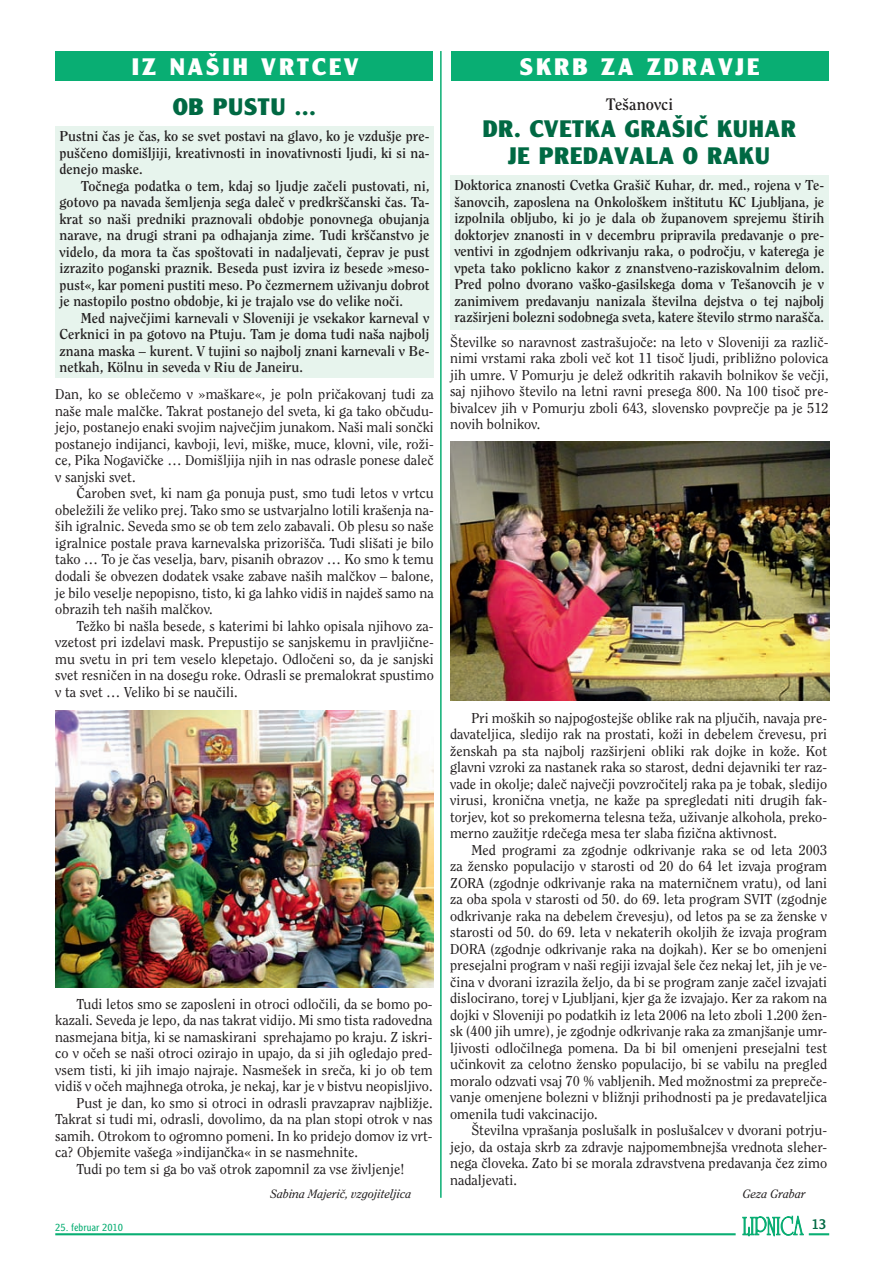
<style>
.page{position:relative;width:893px;height:1263px;background:#fff}
.page>*{position:absolute;margin:0;border:0;box-sizing:border-box;transform-origin:0 0}
.t1{font:23.25px/27px "Clearface Goth UB";color:#006943;text-align:center}
.t2{font:23.25px "Clearface Goth UB";letter-spacing:.1em;color:#fff}
.t3{font:700 16.5px "Clearface O Taa";letter-spacing:-.005em;color:#231f20}
.t4{font:14.25px/16.5px "Clearface O Taa";color:#231f20;text-align:justify}
.t5{font:700 14.25px/16.5px "Clearface O Taa";color:#231f20;text-align:justify}
.t6{font:14.25px "Clearface Goth N";color:#006943}
.t7{font:italic 12px "Clearface O Taa";color:#231f20}
.t8{font:10.5px "Clearface Goth L";color:#09ae73}
</style>
<div class="page">
<div style="left:55px;top:51px;width:774px;height:30px;background:#09ae73"></div>
<hr style="left:55px;top:1233px;width:681px;height:2px;background:#09ae73">
<svg style="left:743px;top:1216px;width:61px;height:20px"></svg>
<hr style="left:809px;top:1233px;width:20px;height:2px;background:#09ae73">
<img style="left:55px;top:710px;width:379px;height:277px">
<div style="left:434px;top:35px;width:17px;height:75px;background:#fff"></div>
<div style="left:450px;top:175px;width:379px;height:155px;background:#e7f4ed"></div>
<div style="left:55px;top:126px;width:379px;height:252px;background:#e7f4ed"></div>
<img style="left:451px;top:441px;width:378px;height:260px">
<hr style="left:440px;top:51px;width:2px;height:1147px;background:#09ae73">
<h1 class="t2" style="left:131px;top:58px;width:229px">IZ NAŠIH VRTCEV</h1>
<h1 class="t2" style="left:520px;top:58px;width:242px">SKRB ZA ZDRAVJE</h1>
<p class="t3" style="left:606px;top:98px;width:69px">Tešanovci</p>
<h1 class="t1" style="left:482px;top:118px;width:315px">DR. CVETKA GRAŠIŒ KUHAR<br>JE PREDAVALA O RAKU</h1>
<p class="t5" style="left:454px;top:178px;width:371px">Doktorica znanosti Cvetka Grašič Kuhar, dr. med., rojena v Te&shy;šanovcih, zaposlena na Onkološkem inštitutu KC Ljubljana, je izpolnila obljubo, ki jo je dala ob županovem sprejemu štirih doktorjev znanosti in v decembru pripravila predavanje o pre&shy;ventivi in zgodnjem odkrivanju raka, o področju, v katerega je vpeta tako poklicno kakor z znanstveno-raziskovalnim delom.<br>Pred polno dvorano vaško-gasilskega doma v Tešanovcih je v zanimivem predavanju nanizala številna dejstva o tej najbolj razširjeni bolezni sodobnega sveta, katere število strmo narašča.</p>
<h1 class="t1" style="left:172px;top:96px;width:146px">OB PUSTU …</h1>
<p class="t5" style="left:60px;top:129px;width:371px">Pustni čas je čas, ko se svet postavi na glavo, ko je vzdušje pre&shy;puščeno domišljiji, kreativnosti in inovativnosti ljudi, ki si na&shy;denejo maske.</p>
<p class="t5" style="left:60px;top:178px;width:371px;text-indent:21px">Točnega podatka o tem, kdaj so ljudje začeli pustovati, ni, gotovo pa navada šemljenja sega daleč v predkrščanski čas. Ta&shy;krat so naši predniki praznovali obdobje ponovnega obujanja narave, na drugi strani pa odhajanja zime. Tudi krščanstvo je videlo, da mora ta čas spoštovati in nadaljevati, čeprav je pust izrazito poganski praznik. Beseda pust izvira iz besede »meso&shy;pust«, kar pomeni pustiti meso. Po čezmernem uživanju dobrot je nastopilo postno obdobje, ki je trajalo vse do velike noči.</p>
<p class="t5" style="left:60px;top:310px;width:371px;text-indent:21px">Med največjimi karnevali v Sloveniji je vsekakor karneval v Cerknici in pa gotovo na Ptuju. Tam je doma tudi naša najbolj znana maska – kurent. V tujini so najbolj znani karnevali v Be&shy;netkah, Kölnu in seveda v Riu de Janeiru.</p>
<p class="t4" style="left:450px;top:334px;width:380px">Številke so naravnost zastrašujoče: na leto v Sloveniji za različ&shy;nimi vrstami raka zboli več kot 11 tisoč ljudi, približno polovica jih umre. V Pomurju je delež odkritih rakavih bolnikov še večji, saj njihovo število na letni ravni presega 800. Na 100 tisoč pre&shy;bivalcev jih v Pomurju zboli 643, slovensko povprečje pa je 512 novih bolnikov.</p>
<p class="t4" style="left:55px;top:387px;width:380px">Dan, ko se oblečemo v »maškare«, je poln pričakovanj tudi za naše male malčke. Takrat postanejo del sveta, ki ga tako občudu&shy;jejo, postanejo enaki svojim največjim junakom. Naši mali sončki postanejo indijanci, kavboji, levi, miške, muce, klovni, vile, roži&shy;ce, Pika Nogavičke … Domišljija njih in nas odrasle ponese daleč v sanjski svet.</p>
<p class="t4" style="left:55px;top:486px;width:380px;text-indent:21px">Čaroben svet, ki nam ga ponuja pust, smo tudi letos v vrtcu obeležili že veliko prej. Tako smo se ustvarjalno lotili krašenja na&shy;ših igralnic. Seveda smo se ob tem zelo zabavali. Ob plesu so naše igralnice postale prava karnevalska prizorišča. Tudi slišati je bilo tako … To je čas veselja, barv, pisanih obrazov … Ko smo k temu dodali še obvezen dodatek vsake zabave naših malčkov – balone, je bilo veselje nepopisno, tisto, ki ga lahko vidiš in najdeš samo na obrazih teh naših malčkov.</p>
<p class="t4" style="left:55px;top:618px;width:380px;text-indent:21px">Težko bi našla besede, s katerimi bi lahko opisala njihovo za&shy;vzetost pri izdelavi mask. Prepustijo se sanjskemu in pravljične&shy;mu svetu in pri tem veselo klepetajo. Odločeni so, da je sanjski svet resničen in na dosegu roke. Odrasli se premalokrat spustimo v ta svet … Veliko bi se naučili.</p>
<p class="t4" style="left:77px;top:996px;width:358px">Tudi letos smo se zaposleni in otroci odločili, da se bomo po-</p>
<p class="t4" style="left:55px;top:1013px;width:379px">kazali. Seveda je lepo, da nas takrat vidijo. Mi smo tista radovedna</p>
<p class="t4" style="left:55px;top:1029px;width:379px">nasmejana bitja, ki se namaskirani sprehajamo po kraju. Z iskri-</p>
<p class="t4" style="left:55px;top:1046px;width:379px">co v očeh se naši otroci ozirajo in upajo, da si jih ogledajo pred-</p>
<p class="t4" style="left:55px;top:1062px;width:379px">vsem tisti, ki jih imajo najraje. Nasmešek in sreča, ki jo ob tem</p>
<p class="t4" style="left:55px;top:1079px;width:379px">vidiš v očeh majhnega otroka, je nekaj, kar je v bistvu neopisljivo.</p>
<p class="t4" style="left:77px;top:1095px;width:358px">Pust je dan, ko smo si otroci in odrasli pravzaprav najbližje.</p>
<p class="t4" style="left:55px;top:1112px;width:379px">Takrat si tudi mi, odrasli, dovolimo, da na plan stopi otrok v nas</p>
<p class="t4" style="left:55px;top:1128px;width:379px">samih. Otrokom to ogromno pomeni. In ko pridejo domov iz vrt-</p>
<p class="t4" style="left:55px;top:1145px;width:304px">ca? Objemite vašega »indijančka« in se nasmehnite.</p>
<p class="t4" style="left:77px;top:1161px;width:329px">Tudi po tem si ga bo vaš otrok zapomnil za vse življenje!</p>
<p class="t7" style="left:270px;top:1189px;width:142px">Sabina Majerič, vzgojiteljica</p>
<p class="t4" style="left:450px;top:710px;width:379px;text-indent:21px">Pri moških so najpogostejše oblike rak na pljučih, navaja pre&shy;davateljica, sledijo rak na prostati, koži in debelem črevesu, pri ženskah pa sta najbolj razširjeni obliki rak dojke in kože. Kot glavni vzroki za nastanek raka so starost, dedni dejavniki ter raz&shy;vade in okolje; daleč največji povzročitelj raka pa je tobak, sledijo virusi, kronična vnetja, ne kaže pa spregledati niti drugih fak&shy;torjev, kot so prekomerna telesna teža, uživanje alkohola, preko&shy;merno zaužitje rdečega mesa ter slaba fizična aktivnost.</p>
<p class="t4" style="left:450px;top:842px;width:379px;text-indent:21px">Med programi za zgodnje odkrivanje raka se od leta 2003 za žensko populacijo v starosti od 20 do 64 let izvaja program ZORA (zgodnje odkrivanje raka na materničnem vratu), od lani za oba spola v starosti od 50. do 69. leta program SVIT (zgodnje odkrivanje raka na debelem črevesju), od letos pa se za ženske v starosti od 50. do 69. leta v nekaterih okoljih že izvaja program DORA (zgodnje odkrivanje raka na dojkah). Ker se bo omenjeni presejalni program v naši regiji izvajal šele čez nekaj let, jih je ve&shy;čina v dvorani izrazila željo, da bi se program zanje začel izvajati dislocirano, torej v Ljubljani, kjer ga že izvajajo. Ker za rakom na dojki v Sloveniji po podatkih iz leta 2006 na leto zboli 1.200 žen&shy;sk (400 jih umre), je zgodnje odkrivanje raka za zmanjšanje umr&shy;ljivosti odločilnega pomena. Da bi bil omenjeni presejalni test učinkovit za celotno žensko populacijo, bi se vabilu na pregled moralo odzvati vsaj 70 % vabljenih. Med možnostmi za prepreče&shy;vanje omenjene bolezni v bližnji prihodnosti pa je predavateljica omenila tudi vakcinacijo.</p>
<p class="t4" style="left:450px;top:1123px;width:379px;text-indent:21px">Številna vprašanja poslušalk in poslušalcev v dvorani potrju&shy;jejo, da ostaja skrb za zdravje najpomembnejša vrednota sleher&shy;nega človeka. Zato bi se morala zdravstvena predavanja čez zimo nadaljevati.</p>
<p class="t7" style="left:743px;top:1189px;width:65px">Geza Grabar</p>
<p class="t8" style="left:55px;top:1223px;width:69px">25. februar 2010</p>
<p class="t6" style="left:811px;top:1219px;width:16px">13</p>
</div>
